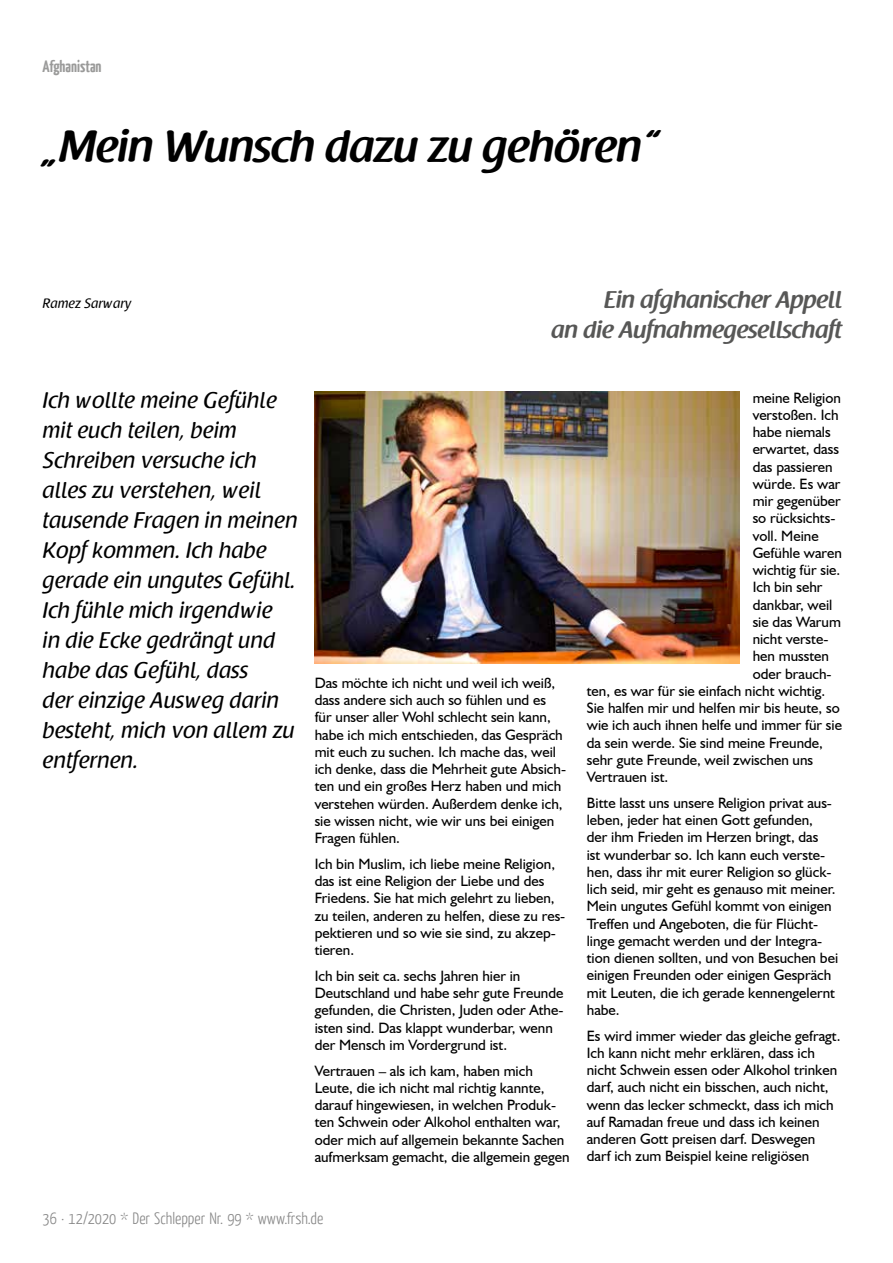
<style>
.page{position:relative;width:893px;height:1263px;background:#fff}
.page>*{position:absolute;margin:0;border:0;box-sizing:border-box;transform-origin:0 0}
.t1{font:600 45px "Raspoutine";color:#000}
.t2{font:600 24px/30px "Raspoutine";color:#575756;text-align:right}
.t3{font:22.5px/30px "Raspoutine Classic";color:#000}
.t4{font:300 16.5px "Yanone Kaffeesatz";color:#878787}
.t5{font:700 16.5px "Yanone Kaffeesatz";color:#575756}
.t6{font:15px/17.2px "Humanist 521 BT";color:#000}
.t7{font:13.5px "Raspoutine Classic";color:#000}
</style>
<div class="page">
<img style="left:315px;top:391px;width:425px;height:273px">
<p class="t5" style="left:43px;top:55px;width:61px">Afghanistan</p>
<h1 class="t1" style="left:43px;top:121px;width:618px">„Mein Wunsch dazu zu gehören“</h1>
<p class="t7" style="left:43px;top:296px;width:90px">Ramez Sarwary</p>
<h2 class="t2" style="left:551px;top:286px;width:292px">Ein afghanischer Appell<br>an die Aufnahmegesellschaft</h2>
<p class="t3" style="left:43px;top:385px;width:257px">Ich wollte meine Gefühle mit euch teilen, beim<br>Schreiben versuche ich alles zu verstehen, weil tausende Fragen in meinen<br>Kopf kommen. Ich habe gerade ein ungutes Gefühl.<br>Ich fühle mich irgendwie<br>in die Ecke gedrängt und habe das Gefühl, dass<br>der einzige Ausweg darin besteht, mich von allem zu entfernen.</p>
<p class="t6" style="left:315px;top:674px;width:253px">Das möchte ich nicht und weil ich weiß, dass andere sich auch so fühlen und es für unser aller Wohl schlecht sein kann, habe ich mich entschieden, das Gespräch mit euch zu suchen. Ich mache das, weil ich denke, dass die Mehrheit gute Absich&shy;ten und ein großes Herz haben und mich verstehen würden. Außerdem denke ich, sie wissen nicht, wie wir uns bei einigen Fragen fühlen.</p>
<p class="t6" style="left:315px;top:855px;width:252px">Ich bin Muslim, ich liebe meine Religion, das ist eine Religion der Liebe und des Friedens. Sie hat mich gelehrt zu lieben, zu teilen, anderen zu helfen, diese zu res&shy;pektieren und so wie sie sind, zu akzep&shy;tieren.</p>
<p class="t6" style="left:315px;top:967px;width:250px">Ich bin seit ca. sechs Jahren hier in Deutschland und habe sehr gute Freunde gefunden, die Christen, Juden oder Athe&shy;isten sind. Das klappt wunderbar, wenn der Mensch im Vordergrund ist.</p>
<p class="t6" style="left:315px;top:1061px;width:256px">Vertrauen – als ich kam, haben mich Leute, die ich nicht mal richtig kannte, darauf hingewiesen, in welchen Produk&shy;ten Schwein oder Alkohol enthalten war, oder mich auf allgemein bekannte Sachen aufmerksam gemacht, die allgemein gegen</p>
<p class="t6" style="left:753px;top:389px;width:90px">meine Religion</p>
<p class="t6" style="left:753px;top:406px;width:87px">verstoßen. Ich</p>
<p class="t6" style="left:753px;top:423px;width:80px">habe niemals</p>
<p class="t6" style="left:753px;top:440px;width:88px">erwartet, dass</p>
<p class="t6" style="left:753px;top:458px;width:82px">das passieren</p>
<p class="t6" style="left:753px;top:475px;width:89px">würde. Es war</p>
<p class="t6" style="left:753px;top:492px;width:90px">mir gegenüber</p>
<p class="t6" style="left:753px;top:509px;width:84px">so rücksichts-</p>
<p class="t6" style="left:753px;top:527px;width:67px">voll. Meine</p>
<p class="t6" style="left:753px;top:544px;width:91px">Gefühle waren</p>
<p class="t6" style="left:753px;top:561px;width:89px">wichtig für sie.</p>
<p class="t6" style="left:753px;top:578px;width:71px">Ich bin sehr</p>
<p class="t6" style="left:753px;top:596px;width:81px">dankbar, weil</p>
<p class="t6" style="left:753px;top:613px;width:90px">sie das Warum</p>
<p class="t6" style="left:753px;top:630px;width:77px">nicht verste-</p>
<p class="t6" style="left:753px;top:647px;width:78px">hen mussten</p>
<p class="t6" style="left:753px;top:665px;width:81px">oder brauch-</p>
<p class="t6" style="left:587px;top:682px;width:240px">ten, es war für sie einfach nicht wichtig.</p>
<p class="t6" style="left:587px;top:699px;width:254px">Sie halfen mir und helfen mir bis heute, so</p>
<p class="t6" style="left:587px;top:716px;width:257px">wie ich auch ihnen helfe und immer für sie</p>
<p class="t6" style="left:587px;top:734px;width:238px">da sein werde. Sie sind meine Freunde,</p>
<p class="t6" style="left:587px;top:751px;width:228px">sehr gute Freunde, weil zwischen uns</p>
<p class="t6" style="left:587px;top:768px;width:83px">Vertrauen ist.</p>
<p class="t6" style="left:587px;top:794px;width:253px">Bitte lasst uns unsere Religion privat aus&shy;leben, jeder hat einen Gott gefunden,<br>der ihm Frieden im Herzen bringt, das<br>ist wunderbar so. Ich kann euch verste&shy;hen, dass ihr mit eurer Religion so glück&shy;lich seid, mir geht es genauso mit meiner.<br>Mein ungutes Gefühl kommt von einigen Treffen und Angeboten, die für Flücht&shy;linge gemacht werden und der Integra&shy;tion dienen sollten, und von Besuchen bei einigen Freunden oder einigen Gespräch mit Leuten, die ich gerade kennengelernt habe.</p>
<p class="t6" style="left:587px;top:1027px;width:255px">Es wird immer wieder das gleiche gefragt.<br>Ich kann nicht mehr erklären, dass ich nicht Schwein essen oder Alkohol trinken darf, auch nicht ein bisschen, auch nicht, wenn das lecker schmeckt, dass ich mich auf Ramadan freue und dass ich keinen anderen Gott preisen darf. Deswegen darf ich zum Beispiel keine religiösen</p>
<p class="t4" style="left:43px;top:1208px;width:282px">36 · 12/2020 * Der Schlepper Nr. 99 * www.frsh.de</p>
</div>
